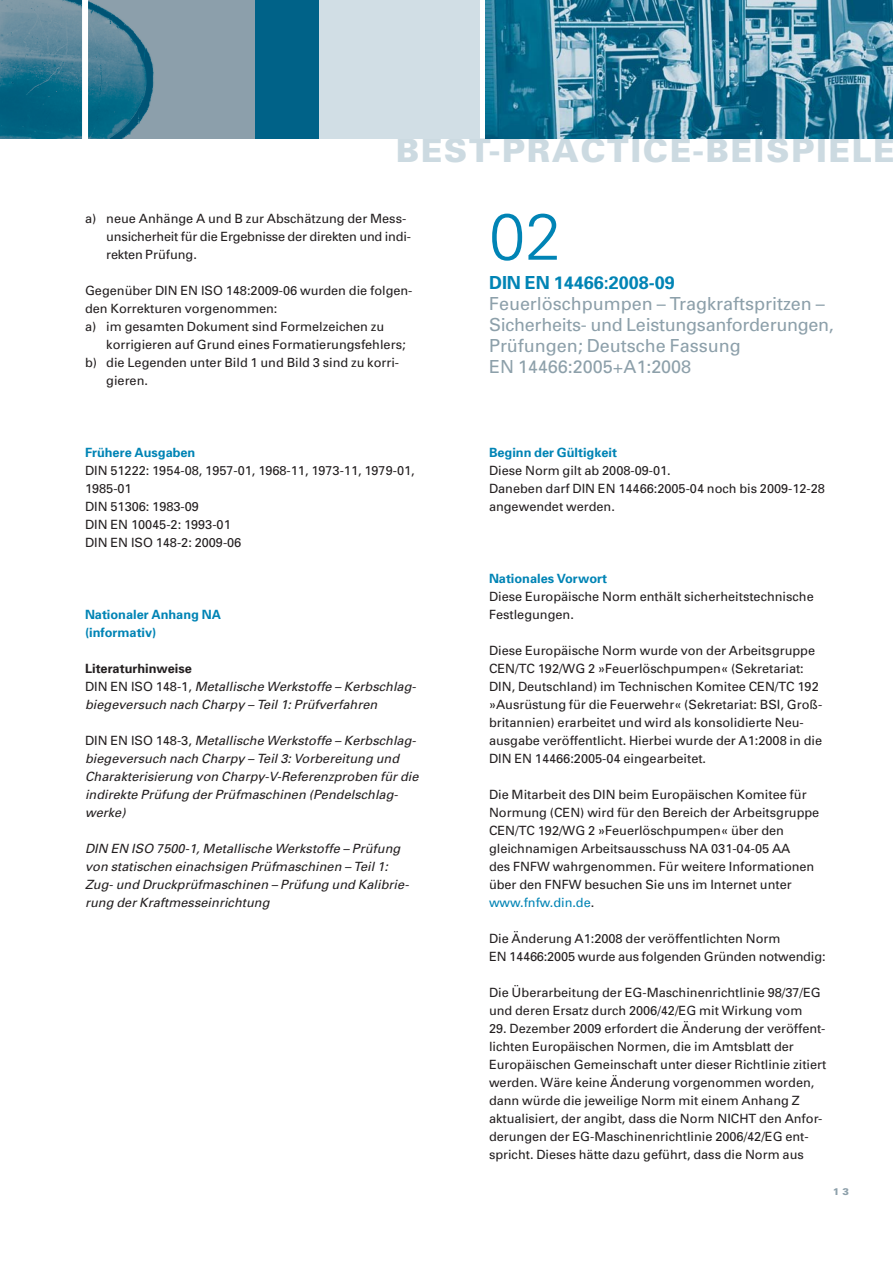
<style>
.page{position:relative;width:893px;height:1263px;background:#fff}
.page>*{position:absolute;margin:0;border:0;box-sizing:border-box;transform-origin:0 0}
.t1{font:300 65.25px "Univers";color:#0084b5}
.t2{font:900 32.4px "Univers";letter-spacing:.05em;color:#ccdae1}
.t3{font:18px/21px "Univers";color:#8da0aa}
.t4{font:700 18px "Univers";color:#0084b5}
.t5{font:12.75px/18px "Univers";color:#231f20}
.t6{font:italic 12.75px/18px "Univers";letter-spacing:.005em;color:#231f20}
.t7{font:700 12.75px/18px "Univers";color:#0084b5}
.t8{font:900 9.75px "Univers";color:#8da0aa}
.s1{font-weight:700;font-style:normal}
.s2{font-style:normal}
.s3{color:#0084b5}
</style>
<div class="page">
<div style="left:0;top:0;width:480px;height:138px;background:#d1dee5"></div>
<div style="left:255px;top:0;width:63px;height:138px;background:#006288"></div>
<img style="left:0;top:0;width:255px;height:138px">
<div style="left:82px;top:0;width:6px;height:160px;background:#fff"></div>
<img style="left:486px;top:0;width:407px;height:138px">
<h2 class="t2" style="left:396px;top:138px;width:501px">BEST-PRACTICE-BEISPIELE</h2>
<p class="t5" style="left:106px;top:210px;width:306px;text-indent:-21px">a) neue Anhänge A und B zur Ab schätzung der Mess&shy;unsicher heit für die Ergebnisse der direkten und indi&shy;rekten Prüfung.</p>
<p class="t5" style="left:85px;top:282px;width:329px">Gegenüber DIN EN ISO 148:2009-06 wurden die folgen&shy;den Korrekturen vorgenommen:<br>a) im gesamten Dokument sind Formelzeichen zu</p>
<p class="t5" style="left:106px;top:336px;width:301px">korrigieren auf Grund eines Formatierungsfehlers;</p>
<p class="t5" style="left:85px;top:354px;width:316px">b) die Legenden unter Bild 1 und Bild 3 sind zu korri -</p>
<p class="t5" style="left:106px;top:372px;width:43px">gieren.</p>
<p class="t7" style="left:85px;top:444px;width:112px">Frühere Ausgaben</p>
<p class="t5" style="left:85px;top:462px;width:331px">DIN 51222: 1954-08, 1957-01, 1968-11, 1973-11, 1979-01,<br>1985-01<br>DIN 51306: 1983-09<br>DIN EN 10045-2: 1993-01<br>DIN EN ISO 148-2: 2009-06</p>
<p class="t7" style="left:85px;top:606px;width:137px">Nationaler Anhang NA (informativ)</p>
<p class="t6" style="left:85px;top:660px;width:335px"><span class="s1">Literaturhinweise<br></span><span class="s2">D I N E N I S O 1 4 8 - 1 ,</span> Metallische Werkstoffe – Kerbschlag&shy;biegeversuch nach Charpy – Teil1:Prüfverfahren</p>
<p class="t6" style="left:85px;top:732px;width:337px"><span class="s2">D I N E N I S O 1 4 8 - 3 ,</span> Metallische Werkstoffe – Kerbschlag&shy;biegeversuch nach Charpy – Teil3:Vorbereitung und Charakterisierung von Charpy-V-Referenz proben für die indirekte Prüfung der Prüfmaschinen (Pendelschlag - werke)</p>
<p class="t6" style="left:85px;top:840px;width:327px">DIN EN ISO 7500-1,Metallische Werkstoffe – Prüfung von statischen einachsigen Prüfmaschinen – Teil1:<br>Zug-und Druckprüfmaschinen – Prüfung und Kalibrie&shy;rung der Kraftmesseinrichtung</p>
<h1 class="t1" style="left:489px;top:213px;width:74px">02</h1>
<h3 class="t4" style="left:489px;top:276px;width:187px">DIN EN 14466:2008-09</h3>
<h3 class="t3" style="left:489px;top:295px;width:346px">Feuerlöschpumpen – Tragkraftspritzen – Sicherheits- und Leistungsanforderungen, Prüfungen; Deutsche Fassung<br>EN 14466:2005+A1:2008</h3>
<p class="t7" style="left:489px;top:444px;width:130px">Beginn der Gültigkeit</p>
<p class="t5" style="left:489px;top:462px;width:337px">Diese Norm gilt ab 2008-09-01.<br>Daneben darf DIN EN 14466:2005-04 noch bis 2009-12-28 angewendet werden.</p>
<p class="t7" style="left:489px;top:570px;width:120px">Nationales Vorwort</p>
<p class="t5" style="left:489px;top:588px;width:326px">Diese Europäische Norm enthält sicherheitstechnische<br>Festlegungen.</p>
<p class="t5" style="left:489px;top:642px;width:335px">Diese Europäische Norm wurde von der Arbeitsgruppe CEN/TC 192/WG 2 »Feuerlöschpumpen« (Sekretariat:<br>DIN, Deutschland) im Technischen Komitee CEN/TC 192 »Ausrüstung für die Feuerwehr« (Sekretariat: BSI, Groß&shy;britannien) erarbeitet und wird als konsolidierte Neu&shy;ausgabe veröffentlicht. Hierbei wurde der A1:2008 in die DIN EN 14466:2005-04 eingearbeitet.</p>
<p class="t5" style="left:489px;top:786px;width:332px">Die Mitarbeit des DIN beim Europäischen Komitee für Normung (CEN) wird für den Bereich der Arbeitsgruppe CEN/TC 192/WG 2 »Feuerlöschpumpen« über den gleichnamigen Arbeitsausschuss NA 031-04-05 AA<br>des FNFW wahrgenommen. Für weitere Informationen über den FNFW besuchen Sie uns im Internet unter <span class="s3">www.fnfw.din.de</span>.</p>
<p class="t5" style="left:489px;top:930px;width:338px">Die Änderung A1:2008 der veröffentlichten Norm<br>EN 14466:2005 wurde aus folgenden Gründen notwendig:</p>
<p class="t5" style="left:489px;top:984px;width:333px">Die Überarbeitung der EG-Maschinenrichtlinie 98/37/EG und deren Ersatz durch 2006/42/EG mit Wirkung vom</p>
<p class="t5" style="left:489px;top:1020px;width:339px">29. De zember 2009 erfordert die Änderung der veröffent&shy;lichten Europäischen Normen, die im Amtsblatt der Europäischen Ge meinschaft unter dieser Richtlinie zitiert werden. Wäre keine Änderung vorgenommen worden, dann würde die jeweilige Norm mit einem Anhang Z aktualisiert, der angibt, dass die Norm NICHT den Anfor&shy;derungen der EG-Maschinen richtlinie 2006/42/EG ent&shy;spricht. Dieses hätte dazu geführt, dass die Norm aus</p>
<p class="t8" style="left:833px;top:1188px;width:17px">1 3</p>
</div>
